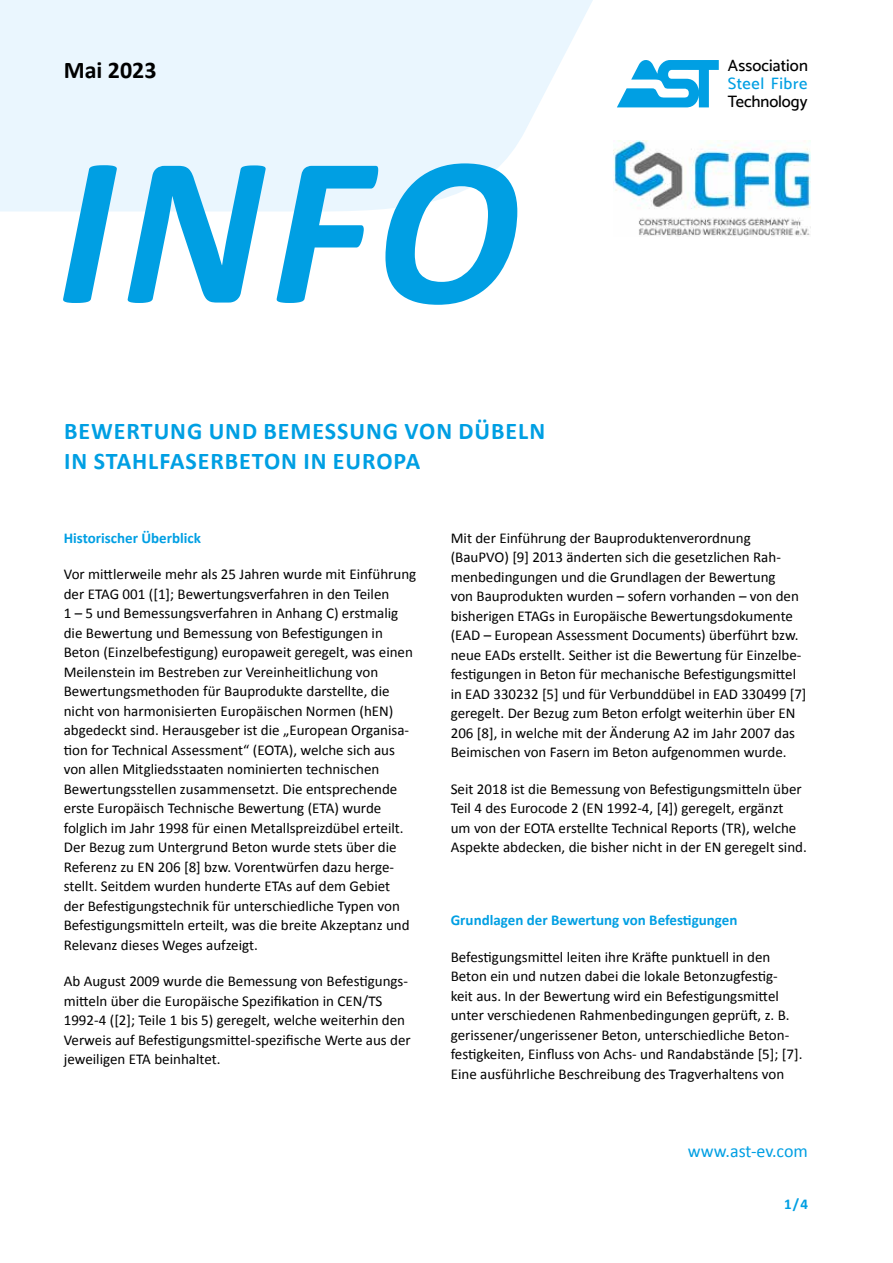
<style>
.page{position:relative;width:893px;height:1263px;background:#fff}
.page>*{position:absolute;margin:0;border:0;box-sizing:border-box;transform-origin:0 0}
.t1{font:italic 700 216px "Calibri";color:#009fe3}
.t2{font:700 24px/30px "Calibri";letter-spacing:.04em;color:#009fe3}
.t3{font:700 24px "Calibri";color:#000}
.t4{font:18px "Calibri";color:#009fe3}
.t5{font:500 16.5px "Catamaran";letter-spacing:-.005em;color:#000}
.t6{font:500 16.5px "Catamaran";letter-spacing:.03em;color:#009fe3}
.t7{font:15px/19.5px "Calibri";color:#000}
.t8{font:700 15px "Calibri";color:#009fe3}
</style>
<div class="page">
<svg style="left:0;top:0;width:651px;height:212px"></svg>
<svg style="left:617px;top:60px;width:102px;height:47px"></svg>
<img style="left:613px;top:140px;width:197px;height:97px">
<h2 class="t3" style="left:64px;top:53px;width:94px">Mai 2023</h2>
<h1 class="t1" style="left:57px;top:78px;width:464px">INFO</h1>
<h2 class="t2" style="left:64px;top:415px;width:482px">BEWERTUNG UND BEMESSUNG VON DÜBELN<br>IN STAHLFASERBETON IN EUROPA</h2>
<p class="t5" style="left:728px;top:56px;width:82px">Association</p>
<p class="t6" style="left:728px;top:74px;width:81px">Steel Fibre</p>
<p class="t5" style="left:728px;top:92px;width:81px">Technology</p>
<p class="t8" style="left:64px;top:527px;width:139px">Historischer Überblick</p>
<p class="t7" style="left:64px;top:564px;width:354px">Vor mittlerweile mehr als 25 Jahren wurde mit Einführung der ETAG 001 ([1]; Bewertungsverfahren in den Teilen<br>1 – 5 und Bemessungsverfahren in Anhang C) erstmalig die Bewertung und Bemessung von Befestigungen in Beton (Einzelbefestigung) europaweit geregelt, was einen Meilenstein im Bestreben zur Vereinheitlichung von Bewertungsmethoden für Bauprodukte darstellte, die nicht von harmonisierten Europäischen Normen (hEN) abgedeckt sind. Herausgeber ist die „European Organisa&shy;tion for Technical Assessment“ (EOTA), welche sich aus von allen Mitgliedsstaaten nominierten technischen Bewertungsstellen zusammensetzt. Die entsprechende erste Europäisch Technische Bewertung (ETA) wurde folglich im Jahr 1998 für einen Metallspreizdübel erteilt.<br>Der Bezug zum Untergrund Beton wurde stets über die Referenz zu EN 206 [8] bzw. Vorentwürfen dazu herge&shy;stellt. Seitdem wurden hunderte ETAs auf dem Gebiet<br>der Befestigungstechnik für unterschiedliche Typen von Befestigungsmitteln erteilt, was die breite Akzeptanz und Relevanz dieses Weges aufzeigt.</p>
<p class="t7" style="left:64px;top:971px;width:348px">Ab August 2009 wurde die Bemessung von Befestigungs&shy;mitteln über die Europäische Spezifikation in CEN/TS 1992-4 ([2]; Teile 1 bis 5) geregelt, welche weiterhin den Verweis auf Befestigungsmittel-spezifische Werte aus der jeweiligen ETA beinhaltet.</p>
<p class="t7" style="left:451px;top:528px;width:357px">Mit der Einführung der Bauproduktenverordnung (BauPVO) [9] 2013 änderten sich die gesetzlichen Rah&shy;menbedingungen und die Grundlagen der Bewertung<br>von Bauprodukten wurden – sofern vorhanden – von den bisherigen ETAGs in Europäische Bewertungsdokumente (EAD – European Assessment Documents) überführt bzw. neue EADs erstellt. Seither ist die Bewertung für Einzelbe&shy;festigungen in Beton für mechanische Befestigungsmittel in EAD 330232 [5] und für Verbunddübel in EAD 330499 [7] geregelt. Der Bezug zum Beton erfolgt weiterhin über EN 206 [8], in welche mit der Änderung A2 im Jahr 2007 das Beimischen von Fasern im Beton aufgenommen wurde.</p>
<p class="t7" style="left:451px;top:779px;width:358px">Seit 2018 ist die Bemessung von Befestigungsmitteln über Teil 4 des Eurocode 2 (EN 1992-4, [4]) geregelt, ergänzt um von der EOTA erstellte Technical Reports (TR), welche Aspekte abdecken, die bisher nicht in der EN geregelt sind.</p>
<p class="t8" style="left:451px;top:910px;width:288px">Grundlagen der Bewertung von Befestigungen</p>
<p class="t7" style="left:451px;top:947px;width:353px">Befestigungsmittel leiten ihre Kräfte punktuell in den Beton ein und nutzen dabei die lokale Betonzugfestig&shy;keit aus. In der Bewertung wird ein Befestigungsmittel unter verschiedenen Rahmenbedingungen geprüft, z. B. gerissener/ungerissener Beton, unterschiedliche Beton&shy;festigkeiten, Einfluss von Achs- und Randabstände [5]; [7].<br>Eine ausführliche Beschreibung des Tragverhaltens von</p>
<p class="t4" style="left:688px;top:1138px;width:121px">www.ast-ev.com</p>
<p class="t8" style="left:784px;top:1194px;width:25px">1/4</p>
</div>
